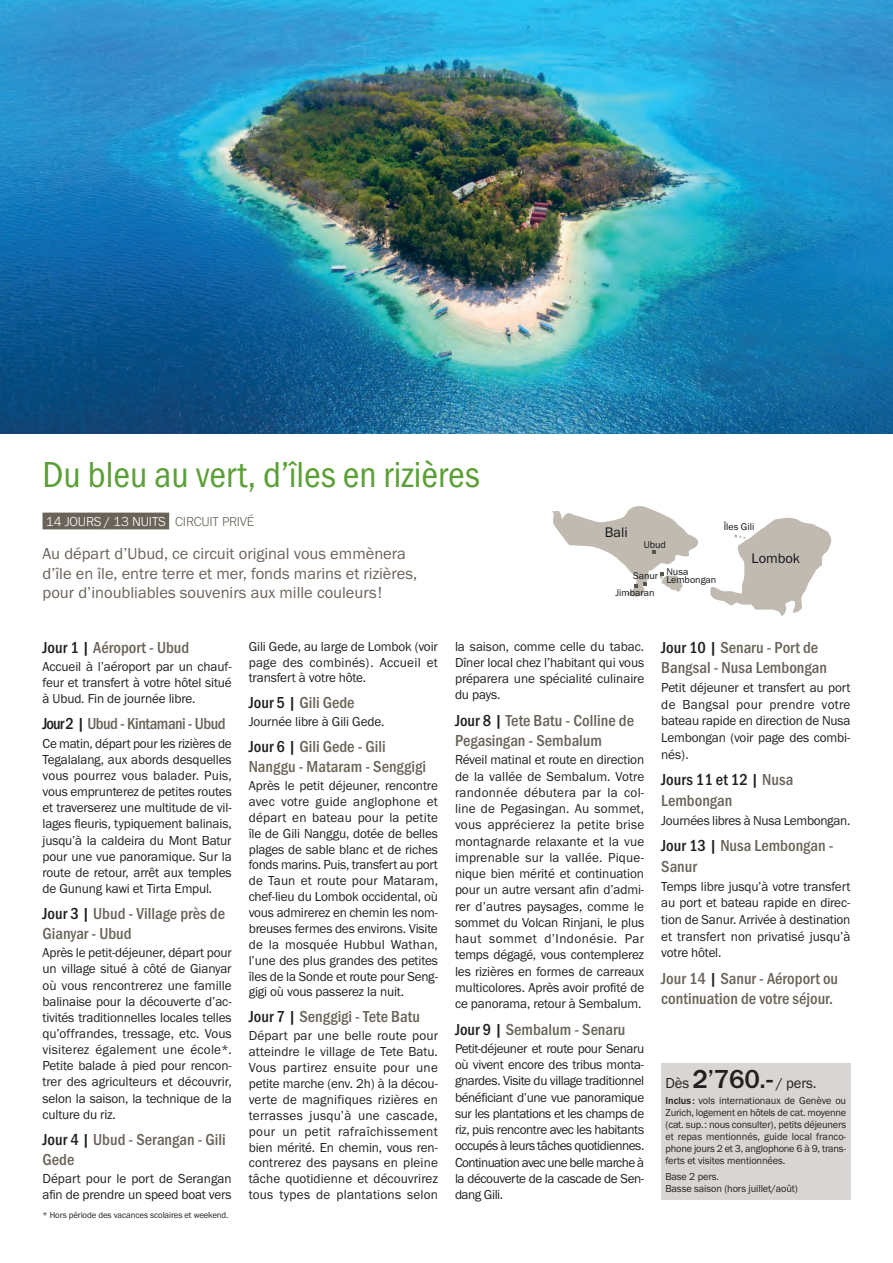
<style>
.page{position:relative;width:893px;height:1263px;background:#fff}
.page>*{position:absolute;margin:0;border:0;box-sizing:border-box;transform-origin:0 0}
.t1{font:37.5px "Franklin Gothic URW Cond";color:#5b9f37}
.t2{font:500 16.5px/20.4px "Franklin Gothic URW Cond";color:#6a6359}
.t3{font:16.5px/19.5px "Franklin Gothic URW Boo";color:#6a6359}
.t4{font:500 16.5px "Franklin Gothic URW Cond";letter-spacing:-.03em;color:#6a6359}
.t5{font:15px "Franklin Gothic URW Boo";letter-spacing:-.01em;color:#231f20}
.t6{font:14.4px "Franklin Gothic URW Boo";color:#111416}
.t7{font:13.5px/16.2px "Franklin Gothic URW Boo";letter-spacing:-.01em;color:#231f20;text-align:justify}
.t8{font:300 13.5px "Franklin Gothic URW";letter-spacing:-.01em;color:#fff}
.t9{font:10.5px/12px "Franklin Gothic URW Boo";letter-spacing:-.01em;color:#231f20;text-align:justify}
.t10{font:10.05px/8.1px "Franklin Gothic URW Boo";color:#111416}
.t11{font:9px "Franklin Gothic URW Boo";letter-spacing:-.01em;color:#231f20}
.s1{color:#6a6359}
.s2{color:#231f20}
.s3{font-family:"Franklin Gothic URW";font-weight:500;font-size:27px}
.s4{font-family:"Franklin Gothic URW";font-weight:500}
</style>
<div class="page">
<img style="left:0;top:0;width:893px;height:433px">
<div style="left:661px;top:1063px;width:189px;height:136px;background:#d8d6d3"></div>
<div style="left:43px;top:513px;width:126px;height:16px;background:#6a6359"></div>
<svg style="left:710px;top:518px;width:121px;height:98px"></svg>
<svg style="left:552px;top:506px;width:146px;height:91px"></svg>
<h1 class="t1" style="left:43px;top:447px;width:439px">Du bleu au vert, d’îles en rizières</h1>
<p class="t8" style="left:46px;top:513px;width:210px">14 JOURS / 13 NUITS <span class="s1">CIRCUIT PRIVÉ</span></p>
<p class="t3" style="left:43px;top:544px;width:376px">Au départ d’Ubud, ce circuit original vous emmènera d’île en île, entre terre et mer, fonds marins et rizières, pour d’inoubliables souvenirs aux mille couleurs!</p>
<p class="t6" style="left:605px;top:523px;width:24px">Bali</p>
<p class="t10" style="left:644px;top:541px;width:24px">Ubud</p>
<p class="t10" style="left:724px;top:523px;width:32px">Îles Gili</p>
<p class="t6" style="left:752px;top:549px;width:50px">Lombok</p>
<p class="t10" style="left:633px;top:572px;width:27px">Sanur</p>
<p class="t10" style="left:615px;top:588px;width:40px">Jimbaran</p>
<p class="t10" style="left:666px;top:568px;width:51px">Nusa<br>Lembongan</p>
<p class="t2" style="left:43px;top:636px;width:148px"><span class="s2">Jour 1 |</span> Aéroport - Ubud</p>
<p class="t7" style="left:43px;top:658px;width:191px">Accueil à l’aéroport par un chauf&shy;feur et transfert à votre hôtel situé à Ubud. Fin de journée libre.</p>
<p class="t4" style="left:43px;top:712px;width:185px"><span class="s2">Jour 2 |</span> Ubud - Kintamani - Ubud</p>
<p class="t7" style="left:43px;top:735px;width:191px">Ce matin, départ pour les rizières de Tegalalang, aux abords desquelles vous pourrez vous balader. Puis, vous emprunterez de petites routes et traverserez une multitude de vil&shy;lages fleuris, typiquement balinais, jusqu’à la caldeira du Mont Batur pour une vue panoramique. Sur la route de retour, arrêt aux temples de Gunung kawi et Tirta Empul.</p>
<p class="t2" style="left:43px;top:902px;width:184px;line-height:20px"><span class="s2">Jour 3 |</span> Ubud - Village près de<br>Gianyar - Ubud</p>
<p class="t7" style="left:43px;top:944px;width:191px">Après le petit-déjeuner, départ pour un village situé à côté de Gianyar où vous rencontrerez une famille balinaise pour la découverte d’ac&shy;tivités traditionnelles locales telles qu’offrandes, tressage, etc. Vous visiterez également une école*.<br>Petite balade à pied pour rencon&shy;trer des agriculteurs et découvrir, selon la saison, la technique de la culture du riz.</p>
<p class="t2" style="left:43px;top:1128px;width:185px;line-height:20px"><span class="s2">Jour 4 |</span> Ubud - Serangan - Gili<br>Gede</p>
<p class="t7" style="left:43px;top:1170px;width:191px">Départ pour le port de Serangan afin de prendre un speed boat vers</p>
<p class="t11" style="left:43px;top:1209px;width:187px">* Hors période des vacances scolaires et weekend.</p>
<p class="t7" style="left:249px;top:638px;width:191px">Gili Gede, au large de Lombok (voir page des combinés). Accueil et transfert à votre hôte.</p>
<p class="t2" style="left:249px;top:692px;width:107px"><span class="s2">Jour 5 |</span> Gili Gede</p>
<p class="t7" style="left:249px;top:714px;width:137px">Journée libre à Gili Gede.</p>
<p class="t2" style="left:249px;top:736px;width:179px;line-height:19.6px"><span class="s2">Jour 6 |</span> Gili Gede - Gili<br>Nanggu - Mataram - Senggigi</p>
<p class="t7" style="left:249px;top:777px;width:191px">Après le petit déjeuner, rencontre avec votre guide anglophone et départ en bateau pour la petite île de Gili Nanggu, dotée de belles plages de sable blanc et de riches fonds marins. Puis, transfert au port de Taun et route pour Mataram, chef-lieu du Lombok occidental, où vous admirerez en chemin les nom&shy;breuses fermes des environs. Visite de la mosquée Hubbul Wathan, l’une des plus grandes des petites îles de la Sonde et route pour Seng&shy;gigi où vous passerez la nuit.</p>
<p class="t2" style="left:249px;top:1006px;width:173px"><span class="s2">Jour 7 |</span> Senggigi - Tete Batu</p>
<p class="t7" style="left:249px;top:1028px;width:191px">Départ par une belle route pour atteindre le village de Tete Batu.<br>Vous partirez ensuite pour une petite marche (env. 2h) à la décou&shy;verte de magnifiques rizières en terrasses jusqu’à une cascade, pour un petit rafraîchissement bien mérité. En chemin, vous ren&shy;contrerez des paysans en pleine tâche quotidienne et découvrirez tous types de plantations selon</p>
<p class="t7" style="left:455px;top:638px;width:191px">la saison, comme celle du tabac.<br>Dîner local chez l’habitant qui vous préparera une spécialité culinaire du pays.</p>
<p class="t2" style="left:455px;top:709px;width:180px;line-height:20px"><span class="s2">Jour 8 |</span> Tete Batu - Colline de<br>Pegasingan - Sembalum</p>
<p class="t7" style="left:455px;top:751px;width:191px">Réveil matinal et route en direction de la vallée de Sembalum. Votre randonnée débutera par la col&shy;line de Pegasingan. Au sommet, vous apprécierez la petite brise montagnarde relaxante et la vue imprenable sur la vallée. Pique&shy;nique bien mérité et continuation pour un autre versant afin d’admi&shy;rer d’autres paysages, comme le sommet du Volcan Rinjani, le plus haut sommet d’Indonésie. Par temps dégagé, vous contemplerez les rizières en formes de carreaux multicolores. Après avoir profité de ce panorama, retour à Sembalum.</p>
<p class="t2" style="left:455px;top:1018px;width:172px"><span class="s2">Jour 9 |</span> Sembalum - Senaru</p>
<p class="t7" style="left:455px;top:1040px;width:191px">Petit-déjeuner et route pour Senaru où vivent encore des tribus monta&shy;gnardes. Visite du village traditionnel bénéficiant d’une vue panoramique sur les plantations et les champs de riz, puis rencontre avec les habitants occupés à leurs tâches quotidiennes.<br>Continuation avec une belle marche à la découverte de la cascade de Sen&shy;dang Gili.</p>
<p class="t2" style="left:661px;top:636px;width:167px"><span class="s2">Jour 10 |</span> Senaru - Port de<br>Bangsal - Nusa Lembongan</p>
<p class="t7" style="left:661px;top:679px;width:191px;line-height:16.6px">Petit déjeuner et transfert au port de Bangsal pour prendre votre bateau rapide en direction de Nusa Lembongan (voir page des combi&shy;nés).</p>
<p class="t2" style="left:661px;top:768px;width:134px"><span class="s2">Jours 11 et 12 |</span> Nusa<br>Lembongan</p>
<p class="t7" style="left:661px;top:812px;width:191px">Journées libres à Nusa Lembongan.</p>
<p class="t2" style="left:661px;top:834px;width:174px"><span class="s2">Jour 13 |</span> Nusa Lembongan -<br>Sanur</p>
<p class="t7" style="left:661px;top:877px;width:191px;line-height:16.6px">Temps libre jusqu’à votre transfert au port et bateau rapide en direc&shy;tion de Sanur. Arrivée à destination et transfert non privatisé jusqu’à votre hôtel.</p>
<p class="t2" style="left:661px;top:967px;width:178px">Jour 14 <span class="s2">|</span> Sanur - Aéroport ou continuation de votre séjour.</p>
<p class="t5" style="left:665px;top:1073px;width:153px">Dès <span class="s3">2’760.-</span> / pers.</p>
<p class="t9" style="left:665px;top:1094px;width:182px"><span class="s4">Inclus :</span> vols internationaux de Genève ou Zurich, logement en hôtels de cat. moyenne (cat. sup.: nous consulter), petits déjeuners et repas mentionnés, guide local franco&shy;phone jours 2 et 3, anglophone 6 à 9, trans&shy;ferts et visites mentionnées.</p>
<p class="t9" style="left:665px;top:1171px;width:134px">Base 2 pers.<br>Basse saison (hors juillet/août)</p>
</div>
